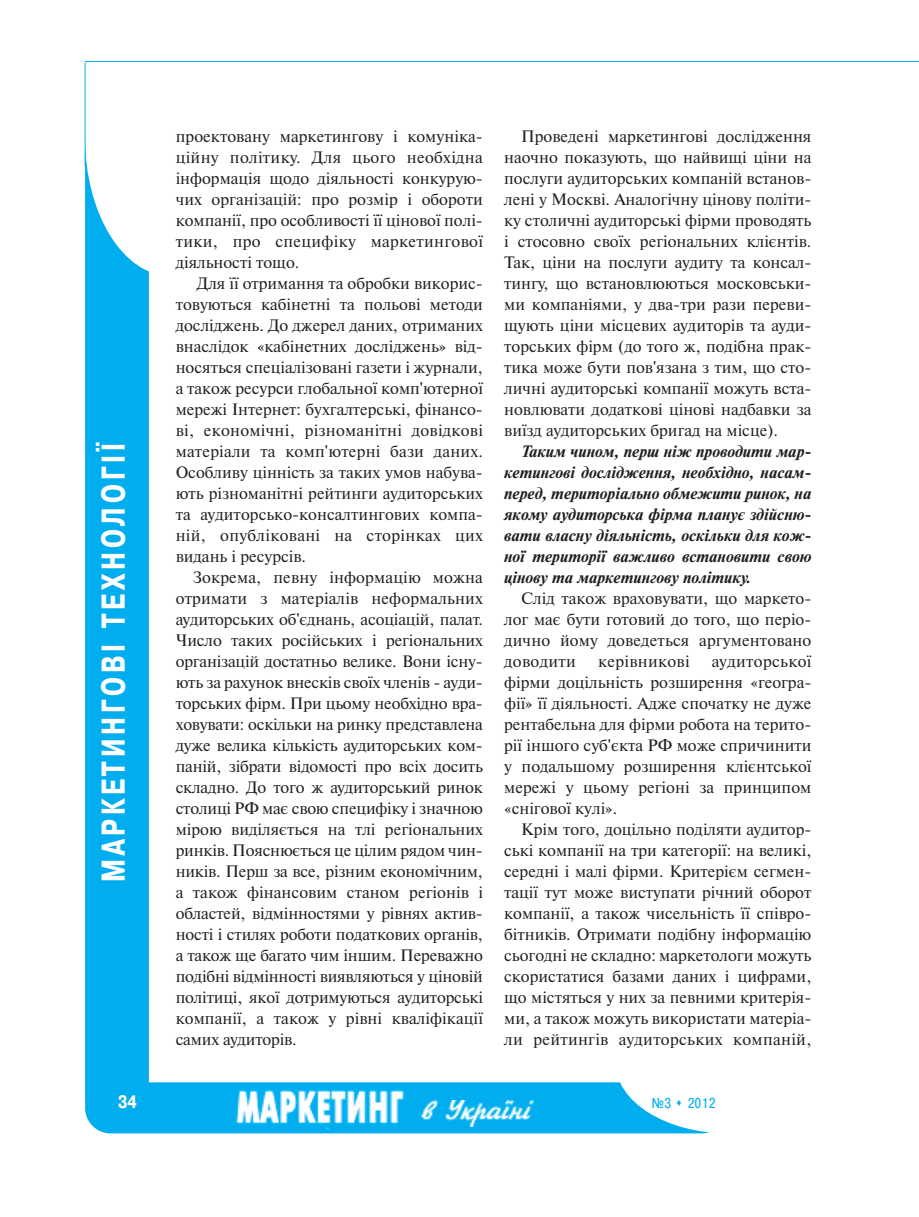
<style>
.page{position:relative;width:919px;height:1217px;background:#fff}
.page>*{position:absolute;margin:0;border:0;box-sizing:border-box;transform-origin:0 0}
.t1{font:700 33px "Pragmatica Cond C";letter-spacing:.13em;color:#fff;scale:.9 1}
.t2{font:700 18px "Pragmatica Cond C";color:#fff}
.t3{font:16.5px/21px "Newton C";letter-spacing:.005em;color:#231f20;text-align:justify}
.t4{font:italic 700 16.5px/21px "Newton C";color:#231f20;text-align:justify}
.t5{font:14.25px "Pragmatica Cond C";color:#00aeef}
</style>
<div class="page">
<div style="left:85px;top:112px;width:64px;height:1019px;background:#00aeef;border-radius:32px"></div>
<div style="left:85px;top:1082px;width:642px;height:51px;background:#00aeef;border-radius:26px"></div>
<img style="left:236px;top:1090px;width:169px;height:38px">
<img style="left:421px;top:1100px;width:112px;height:26px">
<div style="left:85px;top:0;width:172px;height:276px;background:#fff;border-radius:50%"></div>
<div style="left:615px;top:991px;width:226px;height:142px;background:#fff;border-radius:50%"></div>
<hr style="left:85px;top:62px;width:1px;height:104px;background:#00aeef">
<hr style="left:85px;top:61px;width:833px;height:1px;background:#00aeef">
<h1 class="t1" style="left:94px;top:881px;width:489px;rotate:-90deg">МАРКЕТИНГОВІ ТЕХНОЛОГІЇ</h1>
<p class="t3" style="left:176px;top:125px;width:309px">проектовану маркетингову і комуніка&shy;ційну політику. Для цього необхідна інформація щодо діяльності конкурую&shy;чих організацій: про розмір і обороти компанії, про особливості її цінової полі&shy;тики, про специфіку маркетингової діяльності тощо.</p>
<p class="t3" style="left:176px;top:272px;width:309px;text-indent:21px">Для її отримання та обробки викорис&shy;товуються кабінетні та польові методи досліджень. До джерел даних, отриманих внаслідок «кабінетних досліджень» від&shy;носяться спеціалізовані газети і журнали, а також ресурси глобальної комп'ютерної мережі Інтернет: бухгалтерські, фінансо&shy;ві, економічні, різноманітні довідкові матеріали та комп'ютерні бази даних.<br>Особливу цінність за таких умов набува&shy;ють різноманітні рейтинги аудиторських та аудиторсько-консалтингових компа&shy;ній, опубліковані на сторінках цих видань і ресурсів.</p>
<p class="t3" style="left:176px;top:566px;width:309px;text-indent:17px">Зокрема, певну інформацію можна отримати з матеріалів неформальних аудиторських об'єднань, асоціацій, палат.<br>Число таких російських і регіональних організацій достатньо велике. Вони існу&shy;ють за рахунок внесків своїх членів - ауди&shy;торських фірм. При цьому необхідно вра&shy;ховувати: оскільки на ринку представлена дуже велика кількість аудиторських ком&shy;паній, зібрати відомості про всіх досить складно. До того ж аудиторський ринок столиці РФ має свою специфіку і значною мірою виділяється на тлі регіональних ринків. Пояснюється це цілим рядом чин&shy;ників. Перш за все, різним економічним, а також фінансовим станом регіонів і областей, відмінностями у рівнях актив&shy;ності і стилях роботи податкових органів, а також ще багато чим іншим. Переважно подібні відмінності виявляються у ціновій політиці, якої дотримуються аудиторські компанії, а також у рівні кваліфікації самих аудиторів.</p>
<p class="t3" style="left:504px;top:125px;width:309px;text-indent:17px">Проведені маркетингові дослідження наочно показують, що найвищі ціни на послуги аудиторських компаній встанов&shy;лені у Москві. Аналогічну цінову політи&shy;ку столичні аудиторські фірми проводять і стосовно своїх регіональних клієнтів.<br>Так, ціни на послуги аудиту та консал&shy;тингу, що встановлюються московськи&shy;ми компаніями, у два-три рази переви&shy;щують ціни місцевих аудиторів та ауди&shy;торських фірм (до того ж, подібна прак&shy;тика може бути пов'язана з тим, що сто&shy;личні аудиторські компанії можуть вста&shy;новлювати додаткові цінові надбавки за виїзд аудиторських бригад на місце).</p>
<p class="t4" style="left:504px;top:440px;width:309px;text-indent:17px">Таким чином, перш ніж проводити мар&shy;кетингові дослідження, необхідно, насам&shy;перед, територіально обмежити ринок, на якому аудиторська фірма планує здійсню&shy;вати власну діяльність, оскільки для кож&shy;ної території важливо встановити свою цінову та маркетингову політику.</p>
<p class="t3" style="left:504px;top:587px;width:309px;text-indent:17px">Слід також враховувати, що маркето&shy;лог має бути готовий до того, що періо&shy;дично йому доведеться аргументовано доводити</p>
<p class="t3" style="left:504px;top:650px;width:309px;text-indent:208px">аудиторської фірми доцільність розширення «геогра&shy;фії» її діяльності. Адже спочатку не дуже рентабельна для фірми робота на терито&shy;рії іншого суб'єкта РФ може спричинити у подальшому розширення клієнтської мережі у цьому регіоні за принципом «снігової кулі».</p>
<p class="t3" style="left:504px;top:818px;width:309px;text-indent:17px">Крім того, доцільно поділяти аудитор&shy;ські компанії на три категорії: на великі, середні і малі фірми. Критерієм сегмен&shy;тації тут може виступати річний оборот компанії, а також чисельність її співро&shy;бітників. Отримати подібну інформацію сьогодні не складно: маркетологи можуть скористатися базами даних і цифрами, що містяться у них за певними критерія&shy;ми, а також можуть використати матеріа&shy;ли рейтингів аудиторських компаній,</p>
<p class="t3" style="left:598px;top:650px;width:93px">керівникові</p>
<p class="t2" style="left:118px;top:1090px;width:20px">34</p>
<p class="t5" style="left:652px;top:1093px;width:65px">№3 ▲ 2012</p>
</div>
